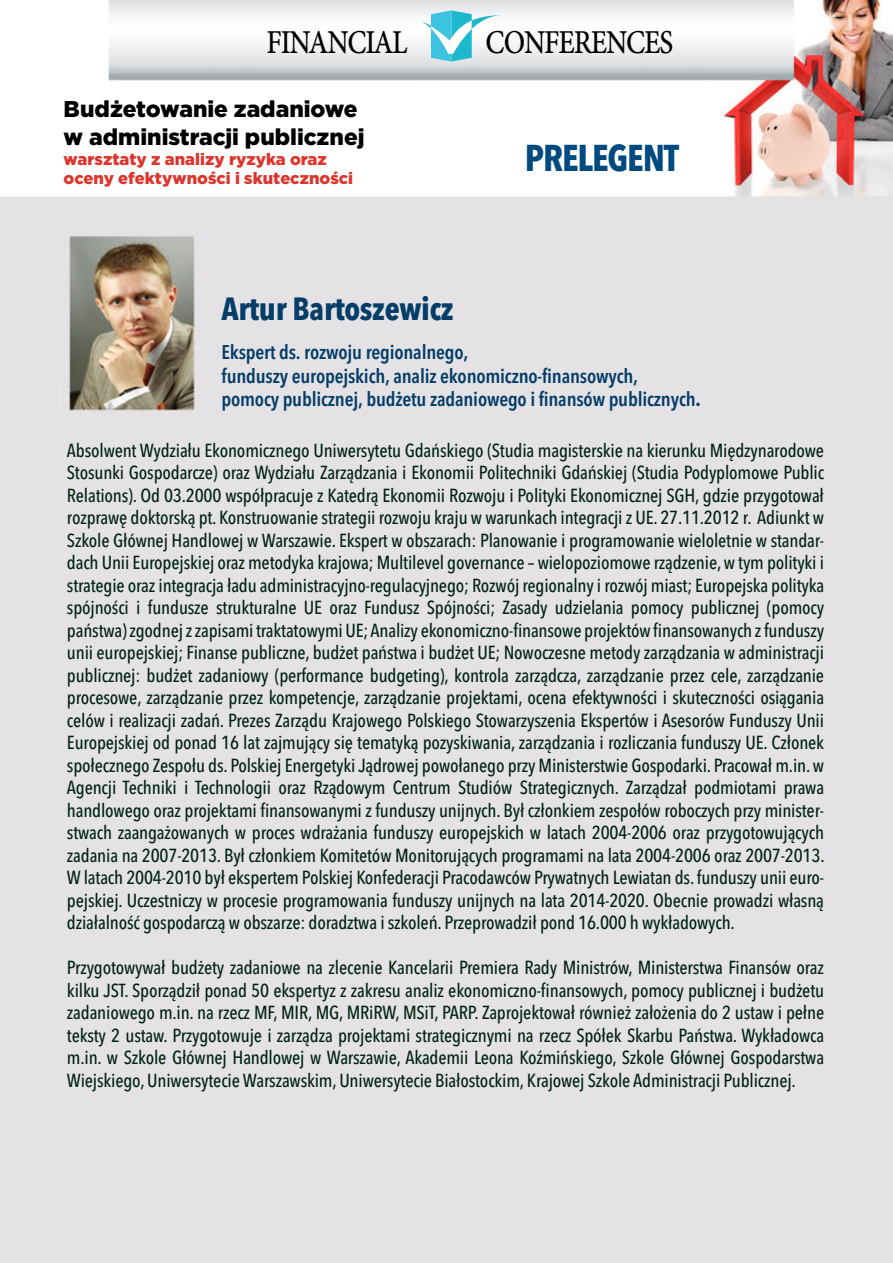
<style>
.page{position:relative;width:893px;height:1263px;background:#fff}
.page>*{position:absolute;margin:0;border:0;box-sizing:border-box;transform-origin:0 0}
.t1{font:700 condensed 37.05px "Avenir Next LT Pro";letter-spacing:-.03em;color:#004a80}
.t2{font:33.45px "Minion Pro Medium Capt";letter-spacing:-.04em;color:#000;scale:.85 1}
.t3{font:700 condensed 31.95px "Avenir Next LT Pro";letter-spacing:-.01em;color:#033d68}
.t4{font:900 22.8px/27.3px "Gotham";color:#000}
.t5{font:600 condensed 19.8px/23.7px "Avenir Next LT Pro";letter-spacing:-.01em;color:#033d68}
.t6{font:500 condensed 18.75px/22.5px "Avenir Next LT Pro";letter-spacing:-.01em;color:#002311;text-align:justify}
.t7{font:900 16.5px/19.8px "Gotham";color:#dd352c}
.s1{font-weight:700}
</style>
<div class="page">
<img style="left:0;top:0;width:893px;height:1263px">
<svg style="left:422px;top:10px;width:80px;height:52px"></svg>
<h2 class="t2" style="left:266px;top:19px;width:168px">FINANCIAL</h2>
<h2 class="t2" style="left:485px;top:19px;width:223px">CONFERENCES</h2>
<p class="t4" style="left:64px;top:95px;width:302px">Budżetowanie zadaniowe w administracji publicznej</p>
<p class="t7" style="left:64px;top:149px;width:291px">warsztaty z analizy ryzyka oraz oceny efektywności i skuteczności</p>
<h1 class="t1" style="left:525px;top:135px;width:156px">PRELEGENT</h1>
<h3 class="t3" style="left:222px;top:289px;width:233px">Artur Bartoszewicz</h3>
<p class="t5" style="left:222px;top:340px;width:481px">Ekspert ds. rozwoju regionalnego,<br>funduszy europejskich, analiz ekonomiczno-finansowych,<br>pomocy publicznej, budżetu zadaniowego i finansów publicznych<span class="s1">.</span></p>
<p class="t6" style="left:67px;top:439px;width:759px">Absolwent Wydziału Ekonomicznego Uniwersytetu Gdańskiego (Studia magisterskie na kierunku Międzynarodowe Stosunki Gospodarcze) oraz Wydziału Zarządzania i Ekonomii Politechniki Gdańskiej (Studia Podyplomowe Public Relations). Od 03.2000 współpracuje z Katedrą Ekonomii Rozwoju i Polityki Ekonomicznej SGH, gdzie przygotował rozprawę doktorską pt. Konstruowanie strategii rozwoju kraju w warunkach integracji z UE. 27.11.2012 r. Adiunkt w Szkole Głównej Handlowej w Warszawie. Ekspert w obszarach: Planowanie i programowanie wieloletnie w standar&shy;dach Unii Europejskiej oraz metodyka krajowa; Multilevel governance – wielopoziomowe rządzenie, w tym polityki i strategie oraz integracja ładu administracyjno-regulacyjnego; Rozwój regionalny i rozwój miast; Europejska polityka spójności i fundusze strukturalne UE oraz Fundusz Spójności; Zasady udzielania pomocy publicznej (pomocy państwa) zgodnej z zapisami traktatowymi UE; Analizy ekonomiczno-finansowe projektów finansowanych z funduszy unii europejskiej; Finanse publiczne, budżet państwa i budżet UE; Nowoczesne metody zarządzania w administracji publicznej: budżet zadaniowy (performance budgeting), kontrola zarządcza, zarządzanie przez cele, zarządzanie procesowe, zarządzanie przez kompetencje, zarządzanie projektami, ocena efektywności i skuteczności osiągania celów i realizacji zadań. Prezes Zarządu Krajowego Polskiego Stowarzyszenia Ekspertów i Asesorów Funduszy Unii Europejskiej od ponad 16 lat zajmujący się tematyką pozyskiwania, zarządzania i rozliczania funduszy UE. Członek społecznego Zespołu ds. Polskiej Energetyki Jądrowej powołanego przy Ministerstwie Gospodarki. Pracował m.in. w Agencji Techniki i Technologii oraz Rządowym Centrum Studiów Strategicznych. Zarządzał podmiotami prawa handlowego oraz projektami finansowanymi z funduszy unijnych. Był członkiem zespołów roboczych przy minister&shy;stwach zaangażowanych w proces wdrażania funduszy europejskich w latach 2004-2006 oraz przygotowujących zadania na 2007-2013. Był członkiem Komitetów Monitorujących programami na lata 2004-2006 oraz 2007-2013.<br>W latach 2004-2010 był ekspertem Polskiej Konfederacji Pracodawców Prywatnych Lewiatan ds. funduszy unii euro&shy;pejskiej. Uczestniczy w procesie programowania funduszy unijnych na lata 2014-2020. Obecnie prowadzi własną działalność gospodarczą w obszarze: doradztwa i szkoleń. Przeprowadził pond 16.000 h wykładowych.</p>
<p class="t6" style="left:67px;top:956px;width:759px">Przygotowywał budżety zadaniowe na zlecenie Kancelarii Premiera Rady Ministrów, Ministerstwa Finansów oraz kilku JST. Sporządził ponad 50 ekspertyz z zakresu analiz ekonomiczno-finansowych, pomocy publicznej i budżetu zadaniowego m.in. na rzecz MF, MIR, MG, MRiRW, MSiT, PARP. Zaprojektował również założenia do 2 ustaw i pełne teksty 2 ustaw. Przygotowuje i zarządza projektami strategicznymi na rzecz Spółek Skarbu Państwa. Wykładowca m.in. w Szkole Głównej Handlowej w Warszawie, Akademii Leona Koźmińskiego, Szkole Głównej Gospodarstwa Wiejskiego, Uniwersytecie Warszawskim, Uniwersytecie Białostockim, Krajowej Szkole Administracji Publicznej.</p>
</div>
